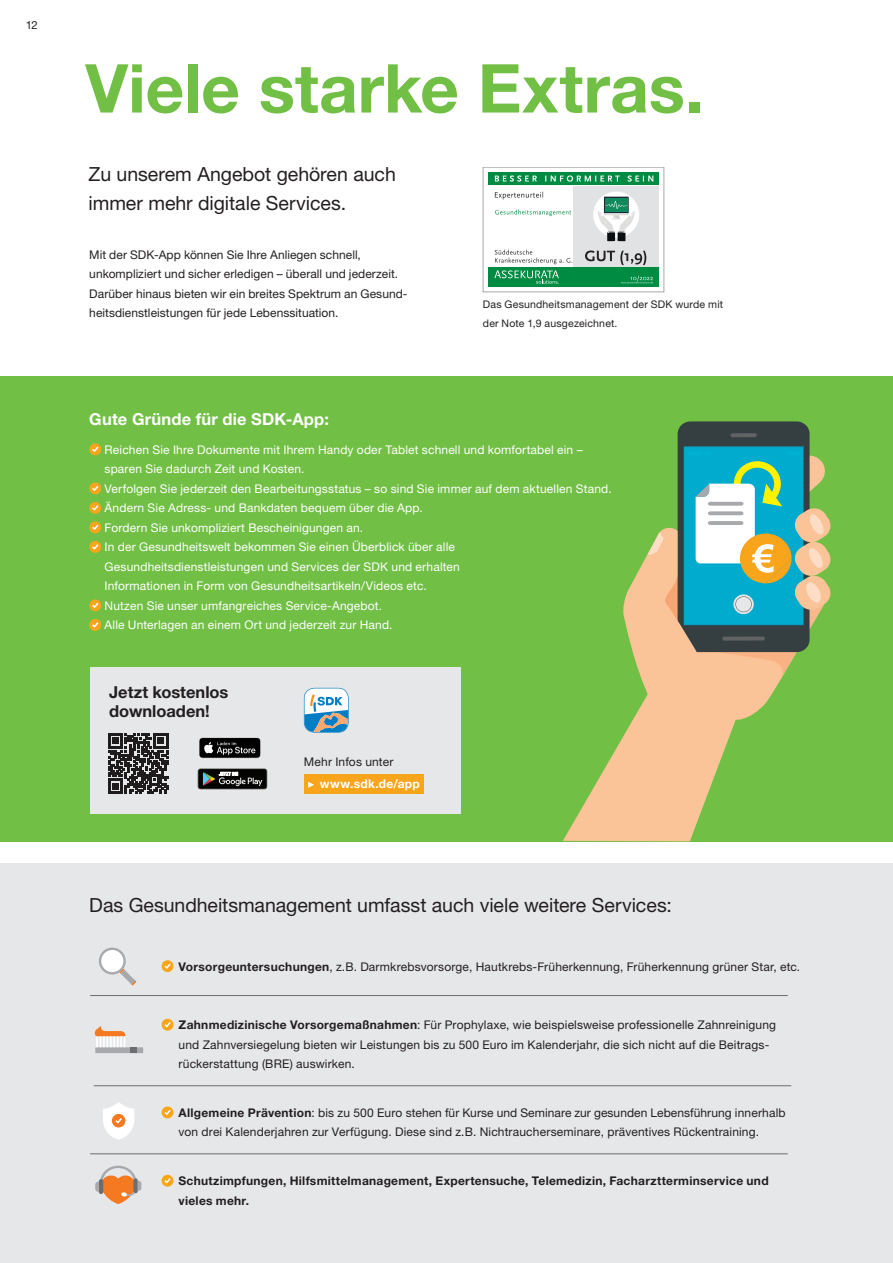
<style>
.page{position:relative;width:893px;height:1263px;background:#fff}
.page>*{position:absolute;margin:0;border:0;box-sizing:border-box;transform-origin:0 0}
.t1{font:700 67.5px "Helvetica Neue LT Std";color:#71bf44}
.t2{font:19.5px/29.2px "Helvetica Neue LT Std";letter-spacing:-.005em;color:#231f20}
.t3{font:700 16.5px/19.5px "Helvetica Neue LT Std";color:#231f20}
.t4{font:700 16.5px "Helvetica Neue LT Std";letter-spacing:.015em;color:#fff}
.t5{font:12px/19.5px "Helvetica Neue LT Std";letter-spacing:.01em;color:#231f20}
.t6{font:12px/19.5px "Helvetica Neue LT Std";letter-spacing:.015em;color:#fff}
.t7{font:700 12px/19.5px "Helvetica Neue LT Std";letter-spacing:.025em;color:#231f20}
.t8{font:700 12px "Helvetica Neue LT Std";letter-spacing:.025em;color:#fff}
.t9{font:11.25px "Helvetica Neue LT Std";color:#231f20}
.t10{font:10.5px/19.5px "Helvetica Neue LT Std";letter-spacing:.02em;color:#231f20}
.s1{font-weight:700}
</style>
<div class="page">
<div style="left:0;top:376px;width:893px;height:465px;background:#71bf44"></div>
<svg style="left:89px;top:443px;width:12px;height:12px"></svg>
<svg style="left:92px;top:447px;width:6px;height:5px"></svg>
<svg style="left:89px;top:482px;width:12px;height:12px"></svg>
<svg style="left:92px;top:486px;width:6px;height:5px"></svg>
<div style="left:89px;top:502px;width:12px;height:12px;background:#f9a51b;border-radius:50%"></div>
<svg style="left:92px;top:505px;width:6px;height:6px"></svg>
<svg style="left:89px;top:521px;width:12px;height:12px"></svg>
<svg style="left:92px;top:525px;width:6px;height:5px"></svg>
<div style="left:89px;top:541px;width:12px;height:12px;background:#f9a51b;border-radius:50%"></div>
<svg style="left:92px;top:544px;width:6px;height:6px"></svg>
<svg style="left:89px;top:599px;width:12px;height:12px"></svg>
<svg style="left:92px;top:603px;width:6px;height:5px"></svg>
<div style="left:89px;top:619px;width:12px;height:12px;background:#f9a51b;border-radius:50%"></div>
<svg style="left:92px;top:622px;width:6px;height:6px"></svg>
<svg style="left:563px;top:730px;width:169px;height:111px;fill:#fbc398"></svg>
<div style="left:678px;top:421px;width:132px;height:231px;background:#353f41;border-radius:13px"></div>
<hr style="left:730px;top:433px;width:27px;height:4px;background:#616264;border-radius:2px">
<svg style="left:623px;top:446px;width:208px;height:284px"></svg>
<div style="left:90px;top:667px;width:371px;height:146px;background:#e6e7e9"></div>
<div style="left:304px;top:774px;width:120px;height:20px;background:#f9a51b"></div>
<svg style="left:308px;top:782px;width:6px;height:6px"></svg>
<svg style="left:304px;top:688px;width:45px;height:45px;background:#9abfd1"></svg>
<svg style="left:108px;top:734px;width:60px;height:59px"></svg>
<svg style="left:199px;top:737px;width:62px;height:21px"></svg>
<svg style="left:198px;top:769px;width:69px;height:20px"></svg>
<div style="left:0;top:863px;width:893px;height:400px;background:#e6e7e9"></div>
<div style="left:162px;top:960px;width:11px;height:12px;background:#f9a51b;border-radius:50%"></div>
<svg style="left:164px;top:963px;width:7px;height:6px"></svg>
<hr style="left:90px;top:995px;width:698px;height:1px;background:#6c6d70">
<hr style="left:94px;top:1085px;width:697px;height:1px;background:#6c6d70">
<hr style="left:90px;top:1153px;width:698px;height:1px;background:#6c6d70">
<svg style="left:95px;top:1166px;width:46px;height:38px"></svg>
<div style="left:483px;top:167px;width:181px;height:125px;border:1px solid #a8a9ad"></div>
<div style="left:488px;top:268px;width:171px;height:19px;background:#008b43"></div>
<div style="left:573px;top:186px;width:86px;height:81px;background:#e1e2e4"></div>
<svg style="left:585px;top:251px;width:61px;height:14px"></svg>
<div style="left:488px;top:172px;width:171px;height:13px;background:#008b43"></div>
<svg style="left:495px;top:175px;width:158px;height:7px"></svg>
<svg style="left:495px;top:192px;width:48px;height:7px"></svg>
<svg style="left:495px;top:250px;width:77px;height:14px"></svg>
<svg style="left:495px;top:209px;width:76px;height:7px"></svg>
<svg style="left:621px;top:276px;width:32px;height:7px"></svg>
<div style="left:593px;top:192px;width:46px;height:46px;background:#fff;border-radius:50%"></div>
<svg style="left:598px;top:197px;width:37px;height:44px"></svg>
<svg style="left:494px;top:270px;width:65px;height:14px"></svg>
<svg style="left:99px;top:947px;width:37px;height:38px"></svg>
<div style="left:162px;top:1019px;width:11px;height:12px;background:#f9a51b;border-radius:50%"></div>
<svg style="left:164px;top:1022px;width:7px;height:5px"></svg>
<div style="left:162px;top:1106px;width:11px;height:12px;background:#f9a51b;border-radius:50%"></div>
<svg style="left:164px;top:1110px;width:7px;height:5px"></svg>
<div style="left:162px;top:1175px;width:11px;height:12px;background:#f9a51b;border-radius:50%"></div>
<svg style="left:164px;top:1178px;width:7px;height:5px"></svg>
<div style="left:95px;top:1047px;width:48px;height:6px;background:#a8a9ad"></div>
<svg style="left:131px;top:1047px;width:6px;height:6px"></svg>
<svg style="left:94px;top:1026px;width:31px;height:22px"></svg>
<svg style="left:103px;top:1102px;width:31px;height:38px"></svg>
<p class="t9" style="left:26px;top:19px;width:14px">12</p>
<h1 class="t1" style="left:85px;top:47px;width:620px">Viele starke Extras.</h1>
<h2 class="t2" style="left:89px;top:159px;width:309px">Zu unserem Angebot gehören auch immer mehr digitale Services.</h2>
<p class="t5" style="left:89px;top:245px;width:320px">Mit der SDK-App können Sie Ihre Anliegen schnell, unkompliziert und sicher erledigen – überall und jederzeit.<br>Darüber hinaus bieten wir ein breites Spektrum an Gesund&shy;heitsdienstleistungen für jede Lebenssituation.</p>
<p class="t10" style="left:483px;top:294px;width:242px">Das Gesundheitsmanagement der SDK wurde mit der Note 1,9 ausgezeichnet.</p>
<h3 class="t4" style="left:89px;top:408px;width:241px">Gute Gründe für die SDK-App:</h3>
<p class="t6" style="left:105px;top:440px;width:509px">Reichen Sie Ihre Dokumente mit Ihrem Handy oder Tablet schnell und komfortabel ein – sparen Sie dadurch Zeit und Kosten.<br>Verfolgen Sie jederzeit den Bearbeitungsstatus – so sind Sie immer auf dem aktuellen Stand.<br>Ändern Sie Adress- und Bankdaten bequem über die App.<br>Fordern Sie unkompliziert Bescheinigungen an.<br>In der Gesundheitswelt bekommen Sie einen Überblick über alle Gesundheitsdienstleistungen und Services der SDK und erhalten<br>Informationen in Form von Gesundheitsartikeln/Videos etc.<br>Nutzen Sie unser umfangreiches Service-Angebot.<br>Alle Unterlagen an einem Ort und jederzeit zur Hand.</p>
<h3 class="t3" style="left:109px;top:682px;width:121px">Jetzt kostenlos downloaden!</h3>
<p class="t5" style="left:304px;top:752px;width:91px">Mehr Infos unter</p>
<p class="t8" style="left:320px;top:776px;width:101px">www.sdk.de/app</p>
<h2 class="t2" style="left:89px;top:890px;width:584px">Das Gesundheitsmanagement umfasst auch viele weitere Services:</h2>
<p class="t5" style="left:179px;top:956px;width:623px"><span class="s1">Vorsorgeuntersuchungen</span>, z.B. Darmkrebsvorsorge, Hautkrebs-Früherkennung, Früherkennung grüner Star, etc.</p>
<p class="t5" style="left:179px;top:1015px;width:599px"><span class="s1">Zahnmedizinische Vorsorgemaßnahmen</span>: Für Prophylaxe, wie beispielsweise professionelle Zahnreinigung und Zahnversiegelung bieten wir Leistungen bis zu 500 Euro im Kalenderjahr, die sich nicht auf die Beitrags&shy;rückerstattung (BRE) auswirken.</p>
<p class="t5" style="left:179px;top:1103px;width:608px"><span class="s1">Allgemeine Prävention</span>: bis zu 500 Euro stehen für Kurse und Seminare zur gesunden Lebensführung innerhalb von drei Kalenderjahren zur Verfügung. Diese sind z.B. Nichtraucherseminare, präventives Rückentraining.</p>
<p class="t7" style="left:179px;top:1171px;width:592px">Schutzimpfungen, Hilfsmittelmanagement, Expertensuche, Telemedizin, Facharztterminservice und vieles mehr.</p>
</div>
